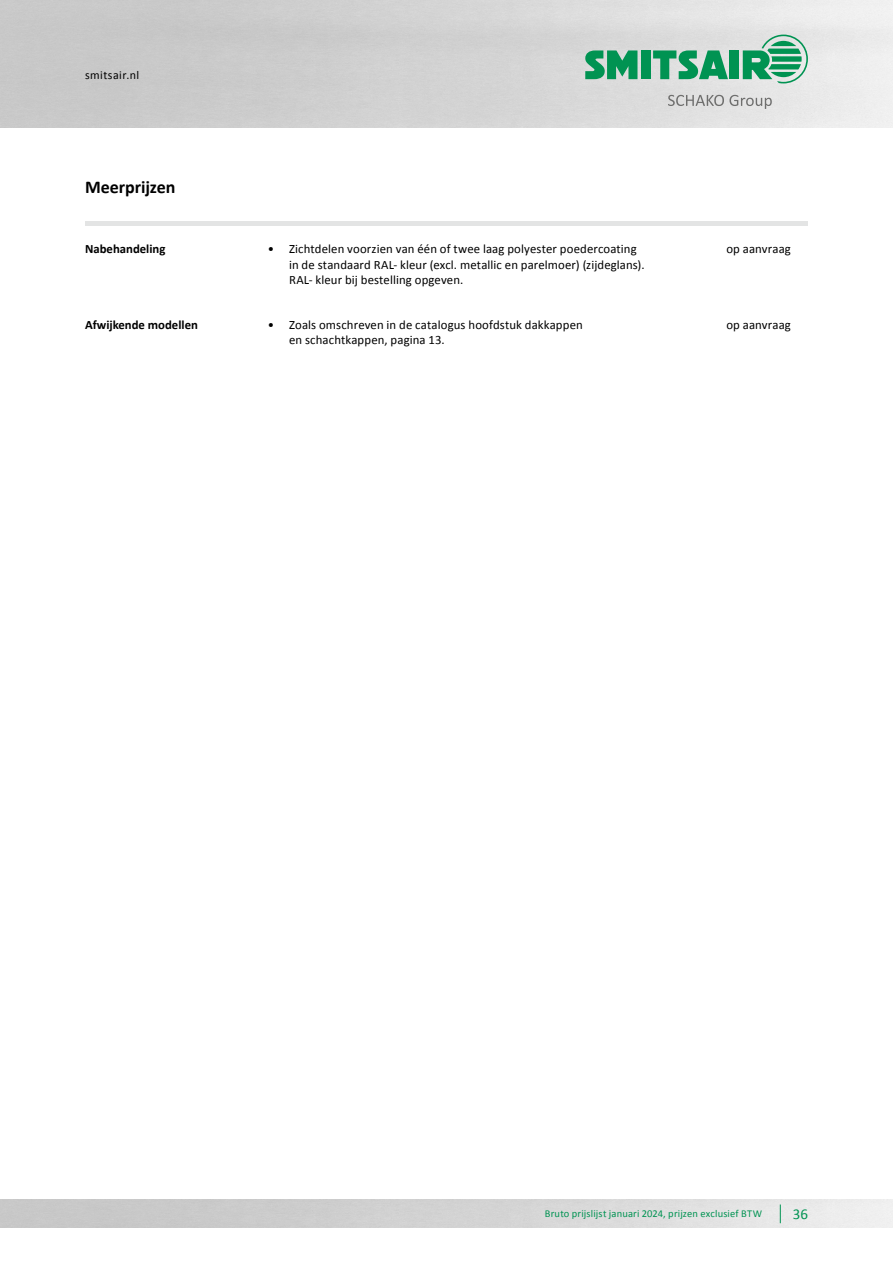
<style>
.page{position:relative;width:893px;height:1263px;background:#fff}
.page>*{position:absolute;margin:0;border:0;box-sizing:border-box;transform-origin:0 0}
.t1{font:700 18px "Calibri";color:#000}
.t2{font:15px "Calibri";color:#009352}
.t3{font:12.75px/15.8px "Calibri";letter-spacing:.01em;color:#000}
.t4{font:700 12.75px "Calibri";color:#000}
.t5{font:12px "Calibri";letter-spacing:.035em;color:#000}
.t6{font:10.5px "Calibri";letter-spacing:.015em;color:#009352}
</style>
<div class="page">
<img style="left:0;top:0;width:893px;height:128px">
<svg style="left:668px;top:95px;width:104px;height:14px"></svg>
<div style="left:641px;top:50px;width:9px;height:29px;background:#009352"></div>
<svg style="left:585px;top:50px;width:52px;height:29px;background:#39a575"></svg>
<div style="left:730px;top:50px;width:9px;height:29px;background:#009352"></div>
<svg style="left:653px;top:50px;width:75px;height:29px;background:#59b18a"></svg>
<svg style="left:743px;top:35px;width:65px;height:48px;background:#79bea0"></svg>
<svg style="left:780px;top:1204px;width:1px;height:19px"></svg>
<div style="left:85px;top:221px;width:723px;height:5px;background:#e3e4e4"></div>
<p class="t5" style="left:85px;top:68px;width:56px">smitsair.nl</p>
<h1 class="t1" style="left:85px;top:175px;width:92px">Meerprijzen</h1>
<p class="t4" style="left:85px;top:241px;width:82px">Nabehandeling</p>
<p class="t3" style="left:268px;top:241px;width:370px">• Zichtdelen voorzien van één of twee laag polyester poedercoating</p>
<p class="t3" style="left:726px;top:241px;width:66px">op aanvraag</p>
<p class="t3" style="left:289px;top:257px;width:357px">in de standaard RAL- kleur (excl. metallic en parelmoer) (zijdeglans).<br>RAL- kleur bij bestelling opgeven.</p>
<p class="t4" style="left:85px;top:316px;width:114px">Afwijkende modellen</p>
<p class="t3" style="left:268px;top:317px;width:316px">• Zoals omschreven in de catalogus hoofdstuk dakkappen</p>
<p class="t3" style="left:726px;top:317px;width:66px">op aanvraag</p>
<p class="t3" style="left:289px;top:332px;width:157px">en schachtkappen, pagina 13.</p>
<p class="t6" style="left:545px;top:1207px;width:219px">Bruto prijslijst januari 2024, prijzen exclusief BTW</p>
<p class="t2" style="left:793px;top:1204px;width:17px">36</p>
</div>
